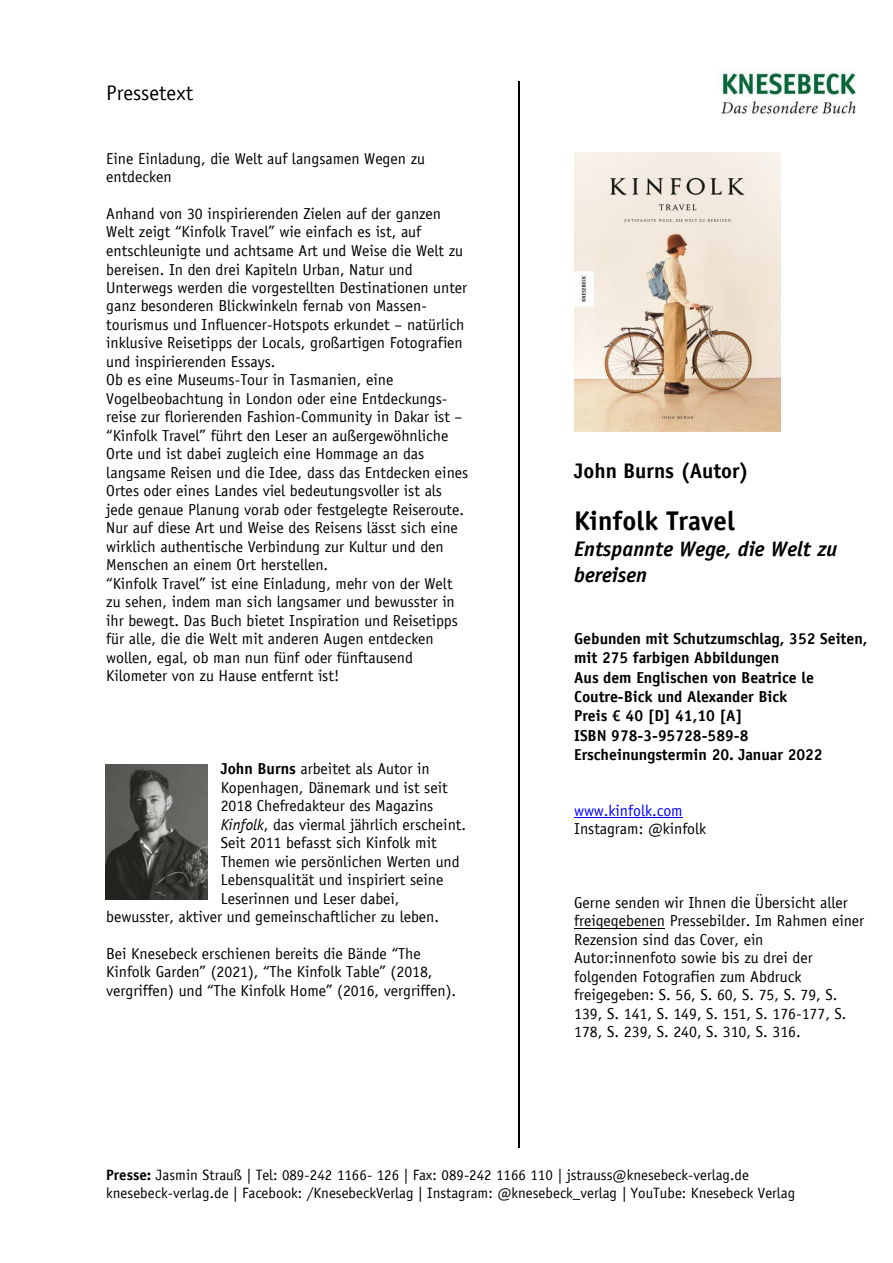
<style>
.page{position:relative;width:893px;height:1263px;background:#fff}
.page>*{position:absolute;margin:0;border:0;box-sizing:border-box;transform-origin:0 0}
.t1{font:700 27px "ITC Officina Sans";color:#000}
.t2{font:italic 700 21px/25.2px "ITC Officina Sans";color:#000}
.t3{font:700 21px "ITC Officina Sans";color:#000}
.t4{font:21px "ITC Officina Sans";color:#000}
.t5{font:15.9px/18.5px "ITC Officina Sans";color:#000}
.t6{font:700 15.9px/19.5px "ITC Officina Sans";color:#000}
.t7{font:15.9px "ITC Officina Sans";letter-spacing:-.005em;color:#00f}
.t8{font:15px/17.7px "ITC Officina Sans";color:#000}
.s1{font-weight:700}
.s2{font-style:italic}
</style>
<div class="page">
<hr style="left:574px;top:817px;width:109px;height:1px;background:#00f">
<hr style="left:574px;top:928px;width:91px;height:1px;background:#000">
<img style="left:574px;top:153px;width:206px;height:279px">
<hr style="left:518px;top:81px;width:1px;height:1067px;background:#000">
<img style="left:720px;top:69px;width:136px;height:47px">
<img style="left:106px;top:764px;width:101px;height:135px">
<p class="t4" style="left:106px;top:81px;width:88px">Pressetext</p>
<p class="t5" style="left:106px;top:149px;width:320px">Eine Einladung, die Welt auf langsamen Wegen zu entdecken</p>
<p class="t5" style="left:106px;top:204px;width:362px">Anhand von 30 inspirierenden Zielen auf der ganzen Welt zeigt “Kinfolk Travel” wie einfach es ist, auf entschleunigte und achtsame Art und Weise die Welt zu bereisen. In den drei Kapiteln Urban, Natur und Unterwegs werden die vorgestellten Destinationen unter ganz besonderen Blickwinkeln fernab von Massen&shy;tourismus und Influencer-Hotspots erkundet – natürlich inklusive Reisetipps der Locals, großartigen Fotografien und inspirierenden Essays.</p>
<p class="t5" style="left:106px;top:370px;width:364px">Ob es eine Museums-Tour in Tasmanien, eine Vogelbeobachtung in London oder eine Entdeckungs&shy;reise zur florierenden Fashion-Community in Dakar ist – “Kinfolk Travel” führt den Leser an außergewöhnliche Orte und ist dabei zugleich eine Hommage an das langsame Reisen und die Idee, dass das Entdecken eines Ortes oder eines Landes viel bedeutungsvoller ist als jede genaue Planung vorab oder festgelegte Reiseroute.<br>Nur auf diese Art und Weise des Reisens lässt sich eine wirklich authentische Verbindung zur Kultur und den Menschen an einem Ort herstellen.</p>
<p class="t5" style="left:106px;top:574px;width:353px">“Kinfolk Travel” ist eine Einladung, mehr von der Welt zu sehen, indem man sich langsamer und bewusster in ihr bewegt. Das Buch bietet Inspiration und Reisetipps für alle, die die Welt mit anderen Augen entdecken wollen, egal, ob man nun fünf oder fünftausend Kilometer von zu Hause entfernt ist!</p>
<p class="t5" style="left:221px;top:759px;width:210px"><span class="s1">John Burns</span> arbeitet als Autor in</p>
<p class="t5" style="left:221px;top:778px;width:228px">Kopenhagen, Dänemark und ist seit</p>
<p class="t5" style="left:221px;top:796px;width:214px">2018 Chefredakteur des Magazins</p>
<p class="t5" style="left:221px;top:815px;width:247px"><span class="s2">Kinfolk</span>, das viermal jährlich erscheint.</p>
<p class="t5" style="left:221px;top:833px;width:217px">Seit 2011 befasst sich Kinfolk mit</p>
<p class="t5" style="left:221px;top:852px;width:241px">Themen wie persönlichen Werten und</p>
<p class="t5" style="left:221px;top:870px;width:224px">Lebensqualität und inspiriert seine</p>
<p class="t5" style="left:221px;top:889px;width:180px">Leserinnen und Leser dabei,</p>
<p class="t5" style="left:106px;top:907px;width:334px">bewusster, aktiver und gemeinschaftlicher zu leben.</p>
<p class="t5" style="left:106px;top:944px;width:352px">Bei Knesebeck erschienen bereits die Bände “The<br>Kinfolk Garden” (2021), “The Kinfolk Table” (2018, vergriffen) und “The Kinfolk Home” (2016, vergriffen).</p>
<p class="t3" style="left:574px;top:457px;width:176px">John Burns (Autor)</p>
<p class="t1" style="left:574px;top:503px;width:162px">Kinfolk Travel</p>
<p class="t2" style="left:574px;top:536px;width:265px">Entspannte Wege, die Welt zu bereisen</p>
<p class="t6" style="left:574px;top:628px;width:295px">Gebunden mit Schutzumschlag, 352 Seiten,</p>
<p class="t6" style="left:574px;top:648px;width:207px">mit 275 farbigen Abbildungen</p>
<p class="t6" style="left:574px;top:667px;width:241px">Aus dem Englischen von Beatrice le<br>Coutre-Bick und Alexander Bick</p>
<p class="t6" style="left:574px;top:706px;width:170px">Preis € 40 [D] 41,10 [A]</p>
<p class="t6" style="left:574px;top:725px;width:176px">ISBN 978-3-95728-589-8</p>
<p class="t6" style="left:574px;top:744px;width:250px">Erscheinungstermin 20. Januar 2022</p>
<p class="t7" style="left:574px;top:801px;width:110px">www.kinfolk.com</p>
<p class="t5" style="left:574px;top:819px;width:134px">Instagram: @kinfolk</p>
<p class="t5" style="left:574px;top:893px;width:292px">Gerne senden wir Ihnen die Übersicht aller freigegebenen Pressebilder. Im Rahmen einer Rezension sind das Cover, ein Autor:innenfoto sowie bis zu drei der folgenden Fotografien zum Abdruck freigegeben: S. 56, S. 60, S. 75, S. 79, S.<br>139, S. 141, S. 149, S. 151, S. 176-177, S.<br>178, S. 239, S. 240, S. 310, S. 316.</p>
<p class="t8" style="left:106px;top:1166px;width:690px"><span class="s1">Presse:</span> Jasmin Strauß | Tel: 089-242 1166- 126 | Fax: 089-242 1166 110 | jstrauss@knesebeck-verlag.de knesebeck-verlag.de | Facebook: /KnesebeckVerlag | Instagram: @knesebeck_verlag | YouTube: Knesebeck Verlag</p>
</div>
